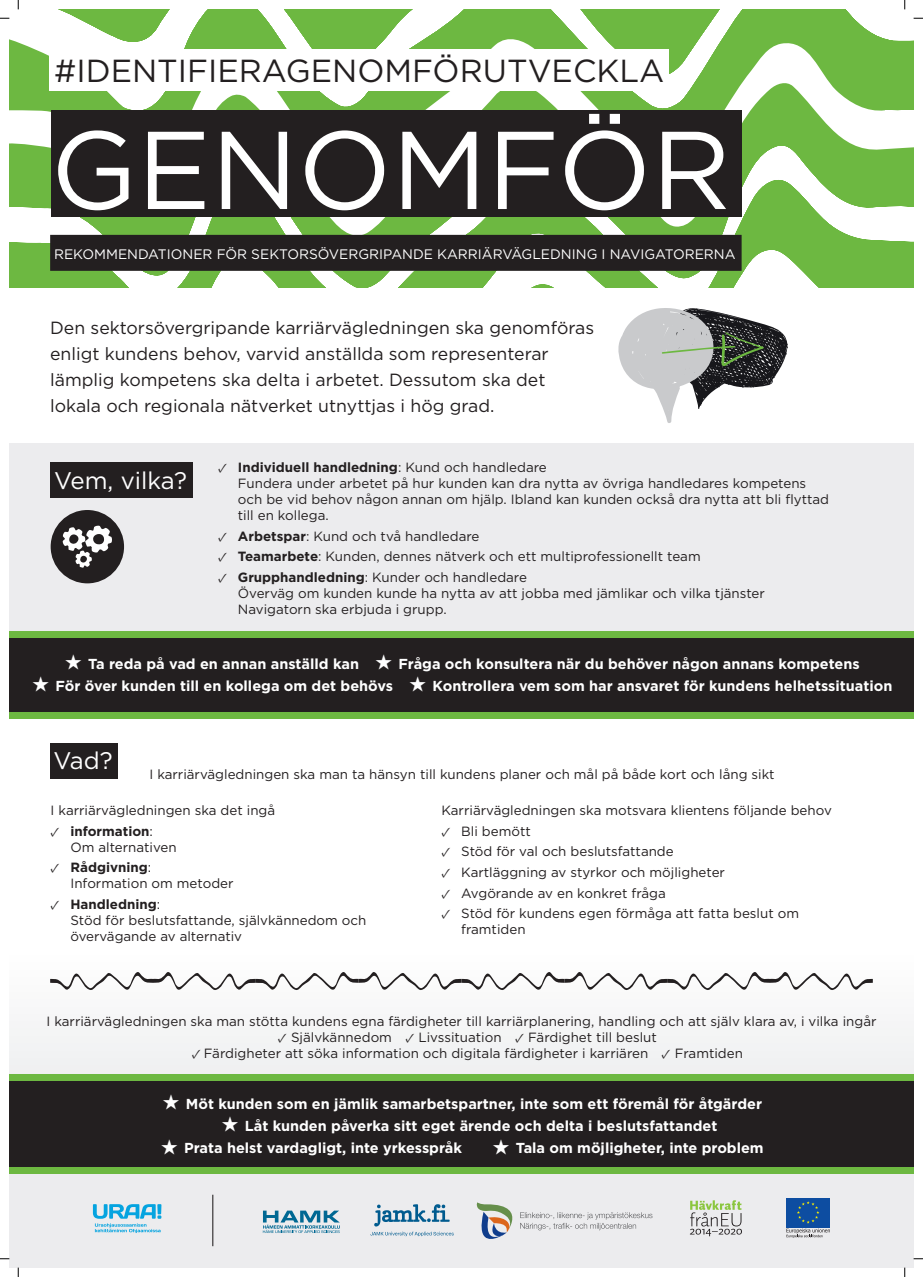
<style>
.page{position:relative;width:923px;height:1277px;background:#fff}
.page>*{position:absolute;margin:0;border:0;box-sizing:border-box;transform-origin:0 0}
.t1{font:110.38px "Gotham";color:#fff}
.t2{font:31.88px "Gotham";color:#231f20}
.t3{font:24.06px "Gotham";color:#fff}
.t4{font:17.62px/26.2px "Gotham";color:#231f20}
.t5{font:700 14.44px "Gotham";color:#fff}
.t6{font:13.75px "Gotham";color:#fff}
.t7{font:13.38px/16.1px "Gotham";color:#231f20}
.s1{font-family:"Minion Pro"}
.s2{font-weight:700}
</style>
<div class="page">
<div style="left:9px;top:937px;width:904px;height:330px;background:linear-gradient(to right,#f1f2f2,#f1f2f2)"></div>
<div style="left:9px;top:635px;width:904px;height:81px;background:#231f20"></div>
<svg style="left:9px;top:9px;width:904px;height:278px;fill:#6db841"></svg>
<div style="left:9px;top:444px;width:904px;height:188px;background:#ececee"></div>
<div style="left:51px;top:461px;width:142px;height:36px;background:#231f20"></div>
<div style="left:9px;top:631px;width:904px;height:7px;background:#6db841"></div>
<div style="left:9px;top:712px;width:904px;height:6px;background:#6db841"></div>
<div style="left:50px;top:743px;width:67px;height:36px;background:#231f20"></div>
<svg style="left:50px;top:971px;width:822px;height:19px"></svg>
<div style="left:51px;top:110px;width:690px;height:106px;background:#231f20"></div>
<div style="left:51px;top:510px;width:73px;height:73px;background:#231f20;border-radius:50%"></div>
<svg style="left:63px;top:525px;width:49px;height:43px"></svg>
<div style="left:9px;top:1077px;width:904px;height:93px;background:#231f20"></div>
<div style="left:9px;top:1074px;width:904px;height:6px;background:#6db841"></div>
<div style="left:9px;top:1167px;width:904px;height:6px;background:#6db841"></div>
<svg style="left:618px;top:308px;width:169px;height:115px"></svg>
<div style="left:50px;top:235px;width:691px;height:36px;background:#231f20"></div>
<div style="left:50px;top:49px;width:618px;height:42px;background:#fff"></div>
<svg style="left:263px;top:1210px;width:77px;height:23px;background:#8fb7ca"></svg>
<svg style="left:93px;top:1204px;width:68px;height:29px;background:#91cfe8"></svg>
<hr style="left:212px;top:1194px;width:1px;height:52px;background:#231f20">
<div style="left:786px;top:1198px;width:43px;height:29px;background:#0d4da1"></div>
<svg style="left:786px;top:1201px;width:43px;height:37px"></svg>
<svg style="left:689px;top:1200px;width:52px;height:36px;background:#c6cdbe"></svg>
<svg style="left:520px;top:1212px;width:132px;height:18px;background:#d6d7d9"></svg>
<svg style="left:474px;top:1202px;width:39px;height:39px;background:#b4b9b5"></svg>
<svg style="left:370px;top:1204px;width:83px;height:32px;background:#b4c9d7"></svg>
<h2 class="t2" style="left:54px;top:54px;width:611px">#IDENTIFIERAGENOMFÖRUTVECKLA</h2>
<h1 class="t1" style="left:51px;top:114px;width:681px">GENOMFÖR</h1>
<p class="t6" style="left:54px;top:247px;width:682px">REKOMMENDATIONER FÖR SEKTORSÖVERGRIPANDE KARRIÄRVÄGLEDNING I NAVIGATORERNA</p>
<h3 class="t4" style="left:50px;top:315px;width:545px">Den sektorsövergripande karriärvägledningen ska genomföras enligt kundens behov, varvid anställda som representerar lämplig kompetens ska delta i arbetet. Dessutom ska det lokala och regionala nätverket utnyttjas i hög grad.</h3>
<h3 class="t3" style="left:54px;top:468px;width:134px">Vem, vilka?</h3>
<p class="t7" style="left:238px;top:460px;width:592px;text-indent:-20px"><span class="s1">✓</span> <span class="s2">Individuell handledning</span>: Kund och handledare<br>Fundera under arbetet på hur kunden kan dra nytta av övriga handledares kompetens och be vid behov någon annan om hjälp. Ibland kan kunden också dra nytta att bli flyttad till en kollega.</p>
<p class="t7" style="left:218px;top:528px;width:263px"><span class="s1">✓</span> <span class="s2">Arbetspar</span>: Kund och två handledare</p>
<p class="t7" style="left:218px;top:549px;width:484px"><span class="s1">✓</span> <span class="s2">Teamarbete</span>: Kunden, dennes nätverk och ett multiprofessionellt team</p>
<p class="t7" style="left:238px;top:569px;width:528px;text-indent:-20px"><span class="s1">✓</span> <span class="s2">Grupphandledning</span>: Kunder och handledare<br>Överväg om kunden kunde ha nytta av att jobba med jämlikar och vilka tjänster<br>Navigatorn ska erbjuda i grupp.</p>
<p class="t5" style="left:88px;top:657px;width:272px">Ta reda på vad en annan anställd kan</p>
<p class="t5" style="left:398px;top:657px;width:462px">Fråga och konsultera när du behöver någon annans kompetens</p>
<p class="t5" style="left:56px;top:679px;width:339px">För över kunden till en kollega om det behövs</p>
<p class="t5" style="left:432px;top:679px;width:461px">Kontrollera vem som har ansvaret för kundens helhetssituation</p>
<h3 class="t3" style="left:54px;top:748px;width:61px">Vad?</h3>
<p class="t7" style="left:149px;top:767px;width:626px">I karriärvägledningen ska man ta hänsyn till kundens planer och mål på både kort och lång sikt</p>
<p class="t7" style="left:51px;top:802px;width:226px">I karriärvägledningen ska det ingå</p>
<p class="t7" style="left:70px;top:823px;width:108px;text-indent:-20px"><span class="s1">✓</span> <span class="s2">information</span>:<br>Om alternativen</p>
<p class="t7" style="left:70px;top:860px;width:165px;text-indent:-20px"><span class="s1">✓</span> <span class="s2">Rådgivning</span>:<br>Information om metoder</p>
<p class="t7" style="left:70px;top:896px;width:297px;text-indent:-20px"><span class="s1">✓</span> <span class="s2">Handledning</span>:<br>Stöd för beslutsfattande, självkännedom och övervägande av alternativ</p>
<p class="t7" style="left:441px;top:802px;width:392px">Karriärvägledningen ska motsvara klientens följande behov</p>
<p class="t7" style="left:441px;top:823px;width:91px"><span class="s1">✓</span> Bli bemött</p>
<p class="t7" style="left:441px;top:844px;width:234px"><span class="s1">✓</span> Stöd för val och beslutsfattande</p>
<p class="t7" style="left:441px;top:864px;width:285px"><span class="s1">✓</span> Kartläggning av styrkor och möjligheter</p>
<p class="t7" style="left:441px;top:885px;width:226px"><span class="s1">✓</span> Avgörande av en konkret fråga</p>
<p class="t7" style="left:461px;top:905px;width:339px;text-indent:-20px"><span class="s1">✓</span> Stöd för kundens egen förmåga att fatta beslut om framtiden</p>
<p class="t7" style="left:46px;top:1013px;width:831px">I karriärvägledningen ska man stötta kundens egna färdigheter till karriärplanering, handling och att själv klara av, i vilka ingår</p>
<p class="t7" style="left:278px;top:1029px;width:380px"><span class="s1">✓</span> Självkännedom <span class="s1">✓</span> Livssituation <span class="s1">✓</span> Färdighet till beslut</p>
<p class="t7" style="left:192px;top:1045px;width:552px"><span class="s1">✓</span> Färdigheter att söka information och digitala färdigheter i karriären <span class="s1">✓</span> Framtiden</p>
<p class="t5" style="left:186px;top:1096px;width:577px">Möt kunden som en jämlik samarbetspartner, inte som ett föremål för åtgärder</p>
<p class="t5" style="left:245px;top:1119px;width:474px">Låt kunden påverka sitt eget ärende och delta i beslutsfattandet</p>
<p class="t5" style="left:184px;top:1141px;width:279px">Prata helst vardagligt, inte yrkesspråk</p>
<p class="t5" style="left:515px;top:1141px;width:249px">Tala om möjligheter, inte problem</p>
</div>
